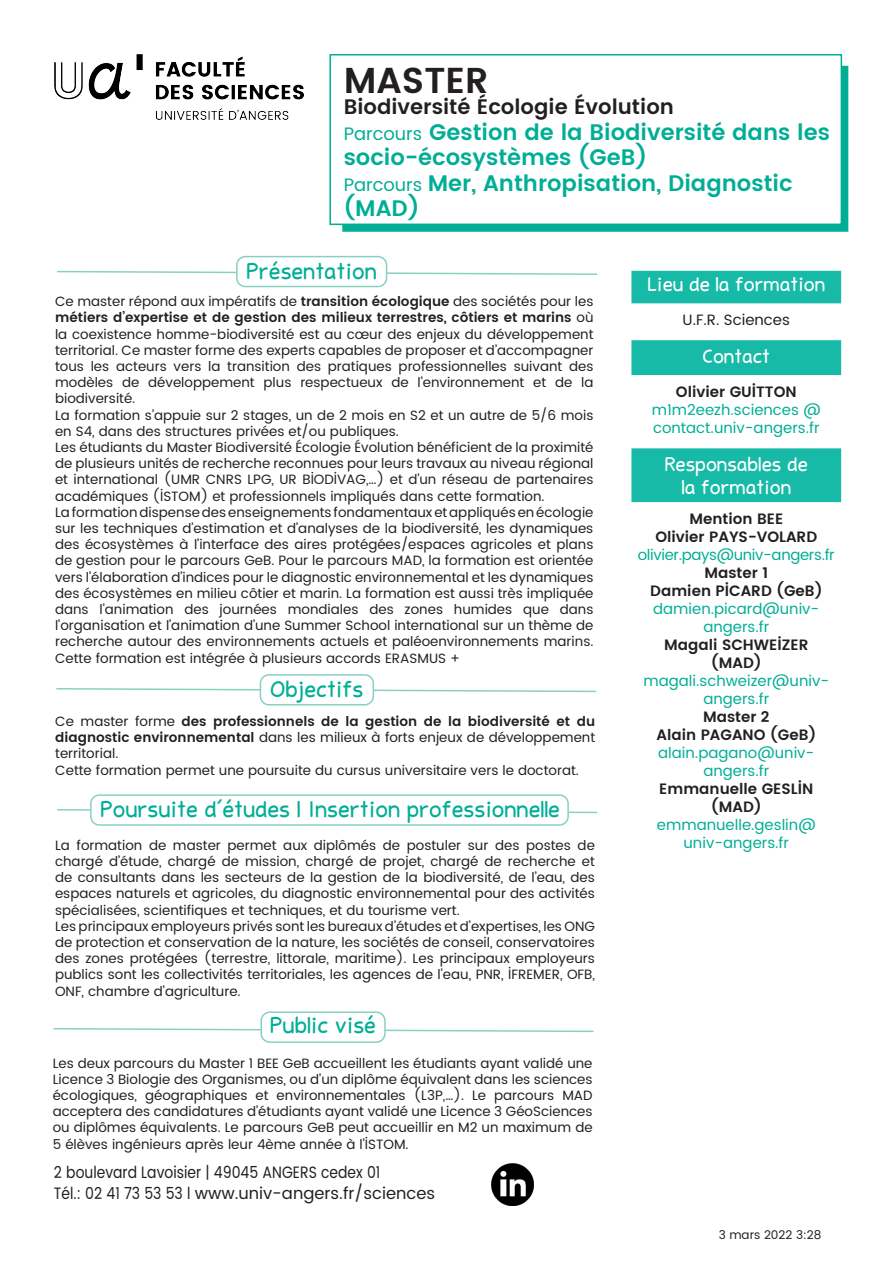
<style>
.page{position:relative;width:893px;height:1263px;background:#fff}
.page>*{position:absolute;margin:0;border:0;box-sizing:border-box;transform-origin:0 0}
.t1{font:600 36px "UA Poppins Titre";color:#231f20}
.t2{font:600 33px "UA Poppins Titre";color:#00ae95}
.t3{font:600 22.5px "UA Poppins Texte";color:#00ae95}
.t4{font:22.5px "Stanberry";color:#00ae95}
.t5{font:600 21px "UA Poppins Texte";color:#231f20}
.t6{font:19.5px "Stanberry";color:#fff}
.t7{font:16.5px "UA Poppins Texte";color:#231f20;scale:.85 1}
.t8{font:15px/18px "UA Poppins Texte";color:#00ae95;text-align:center}
.t9{font:600 15px/18px "UA Poppins Texte";color:#231f20;text-align:center}
.t10{font:15px "UA Poppins Texte";letter-spacing:-.025em;color:#00ae95}
.t11{font:15px "UA Poppins Texte";color:#231f20}
.t12{font:13.5px/16.2px "UA Poppins Texte";color:#231f20;text-align:justify}
.t13{font:600 13.5px/16.2px "UA Poppins Texte";color:#231f20;text-align:justify}
.t14{font:12px "UA Poppins Texte";color:#231f20}
.s1{font-weight:400;font-size:18px}
.s2{font-weight:600}
.s3{font-weight:400}
</style>
<div class="page">
<div style="left:343px;top:67px;width:505px;height:164px;background:#00ae95"></div>
<div style="left:342px;top:66px;width:506px;height:166px;border:2px solid #00ae95"></div>
<svg style="left:57px;top:270px;width:541px;height:6px"></svg>
<div style="left:330px;top:55px;width:511px;height:169px;background:#fff"></div>
<div style="left:329px;top:54px;width:513px;height:171px;border:2px solid #00ae95"></div>
<img style="left:54px;top:54px;width:249px;height:66px">
<div style="left:237px;top:257px;width:150px;height:29px;background:#fff;border-radius:9px"></div>
<div style="left:236px;top:256px;width:151px;height:31px;border:2px solid #89d0c4;border-radius:9px"></div>
<svg style="left:56px;top:687px;width:541px;height:6px"></svg>
<div style="left:260px;top:675px;width:113px;height:30px;background:#fff;border-radius:9px"></div>
<div style="left:260px;top:674px;width:114px;height:31px;border:2px solid #89d0c4;border-radius:9px"></div>
<svg style="left:57px;top:809px;width:541px;height:5px"></svg>
<div style="left:91px;top:795px;width:477px;height:30px;background:#fff;border-radius:9px"></div>
<div style="left:90px;top:794px;width:479px;height:32px;border:2px solid #89d0c4;border-radius:9px"></div>
<svg style="left:53px;top:1028px;width:541px;height:5px"></svg>
<div style="left:261px;top:1012px;width:124px;height:30px;background:#fff;border-radius:9px"></div>
<div style="left:260px;top:1011px;width:126px;height:32px;border:2px solid #89d0c4;border-radius:9px"></div>
<img style="left:492px;top:1164px;width:42px;height:42px">
<svg style="left:631px;top:271px;width:210px;height:231px;fill:#17baa6"></svg>
<p class="t1" style="left:344px;top:55px;width:146px">MASTER</p>
<p class="t5" style="left:344px;top:91px;width:332px">Biodiversité Écologie Évolution</p>
<p class="t3" style="left:344px;top:115px;width:488px"><span class="s1">Parcours</span> Gestion de la Biodiversité dans les</p>
<p class="t3" style="left:344px;top:141px;width:305px">socio-écosystèmes (GeB)</p>
<p class="t3" style="left:344px;top:166px;width:450px"><span class="s1">Parcours</span> Mer, Anthropisation, Diagnostic</p>
<p class="t3" style="left:344px;top:192px;width:77px">(MAD)</p>
<p class="t1" style="left:357px;top:67px;width:146px">MASTER</p>
<p class="t5" style="left:357px;top:103px;width:192px">Biologie Végétale</p>
<p class="t2" style="left:357px;top:127px;width:331px">SANTÉ DES PLANTES</p>
<p class="t4" style="left:246px;top:256px;width:132px">Présentation</p>
<p class="t12" style="left:55px;top:294px;width:540px">Ce master répond aux impératifs de <span class="s2">transition écologique</span> des sociétés pour les <span class="s2">métiers d’expertise et de gestion des milieux terrestres, côtiers et marins</span> où la coexistence homme-biodiversité est au cœur des enjeux du développement territorial. Ce master forme des experts capables de proposer et d’accompagner tous les acteurs vers la transition des pratiques professionnelles suivant des modèles de développement plus respectueux de l’environnement et de la biodiversité.</p>
<p class="t12" style="left:55px;top:407px;width:540px">La formation s’appuie sur 2 stages, un de 2 mois en S2 et un autre de 5/6 mois en S4, dans des structures privées et/ou publiques.</p>
<p class="t12" style="left:55px;top:440px;width:540px">Les étudiants du Master Biodiversité Écologie Évolution bénéficient de la proximité de plusieurs unités de recherche reconnues pour leurs travaux au niveau régional et international (UMR CNRS LPG, UR BIODIVAG,…) et d’un réseau de partenaires académiques (ISTOM) et professionnels impliqués dans cette formation.</p>
<p class="t12" style="left:55px;top:504px;width:540px">La formation dispense des enseignements fondamentaux et appliqués en écologie sur les techniques d’estimation et d’analyses de la biodiversité, les dynamiques des écosystèmes à l’interface des aires protégées/espaces agricoles et plans de gestion pour le parcours GeB. Pour le parcours MAD, la formation est orientée vers l’élaboration d’indices pour le diagnostic environnemental et les dynamiques des écosystèmes en milieu côtier et marin. La formation est aussi très impliquée dans l’animation des journées mondiales des zones humides que dans l’organisation et l’animation d’une Summer School international sur un thème de recherche autour des environnements actuels et paléoenvironnements marins.<br>Cette formation est intégrée à plusieurs accords ERASMUS +</p>
<p class="t4" style="left:270px;top:675px;width:95px">Objectifs</p>
<p class="t13" style="left:55px;top:712px;width:541px"><span class="s3">Ce master forme</span> des professionnels de la gestion de la biodiversité et du diagnostic environnemental <span class="s3">dans les milieux à forts enjeux de développement territorial.</span></p>
<p class="t12" style="left:55px;top:762px;width:525px">Cette formation permet une poursuite du cursus universitaire vers le doctorat.</p>
<p class="t4" style="left:100px;top:795px;width:461px">Poursuite d’études l Insertion professionnelle</p>
<p class="t12" style="left:55px;top:837px;width:541px">La formation de master permet aux diplômés de postuler sur des postes de chargé d’étude, chargé de mission, chargé de projet, chargé de recherche et de consultants dans les secteurs de la gestion de la biodiversité, de l’eau, des espaces naturels et agricoles, du diagnostic environnemental pour des activités spécialisées, scientifiques et techniques, et du tourisme vert.</p>
<p class="t12" style="left:55px;top:918px;width:541px">Les principaux employeurs privés sont les bureaux d’études et d’expertises, les ONG de protection et conservation de la nature, les sociétés de conseil, conservatoires des zones protégées (terrestre, littorale, maritime). Les principaux employeurs publics sont les collectivités territoriales, les agences de l’eau, PNR, IFREMER, OFB, ONF, chambre d’agriculture.</p>
<p class="t4" style="left:270px;top:1011px;width:107px">Public visé</p>
<p class="t12" style="left:53px;top:1055px;width:541px">Les deux parcours du Master 1 BEE GeB accueillent les étudiants ayant validé une Licence 3 Biologie des Organismes, ou d’un diplôme équivalent dans les sciences écologiques, géographiques et environnementales (L3P,…). Le parcours MAD acceptera des candidatures d’étudiants ayant validé une Licence 3 GéoSciences ou diplômes équivalents. Le parcours GeB peut accueillir en M2 un maximum de 5 élèves ingénieurs après leur 4ème année à l’ISTOM.</p>
<p class="t7" style="left:54px;top:1160px;width:386px">2 boulevard Lavoisier | 49045 ANGERS cedex 01</p>
<p class="t7" style="left:54px;top:1181px;width:450px">Tél.: 02 41 73 53 53 l www.univ-angers.fr/sciences</p>
<p class="t6" style="left:647px;top:271px;width:179px">Lieu de la formation</p>
<p class="t11" style="left:683px;top:309px;width:109px">U.F.R. Sciences</p>
<p class="t6" style="left:703px;top:344px;width:69px">Contact</p>
<p class="t9" style="left:676px;top:382px;width:122px">Olivier GUITTON</p>
<p class="t8" style="left:652px;top:401px;width:171px;text-align:left">m1m2eezh.sciences @ contact.univ-angers.fr</p>
<p class="t6" style="left:665px;top:452px;width:145px">Responsables de</p>
<p class="t6" style="left:681px;top:475px;width:111px">la formation</p>
<p class="t9" style="left:689px;top:509px;width:95px">Mention BEE</p>
<p class="t9" style="left:655px;top:527px;width:163px">Olivier PAYS-VOLARD</p>
<p class="t10" style="left:638px;top:544px;width:199px">olivier.pays@univ-angers.fr</p>
<p class="t9" style="left:704px;top:563px;width:65px">Master 1</p>
<p class="t9" style="left:650px;top:581px;width:174px">Damien PICARD (GeB)</p>
<p class="t8" style="left:653px;top:600px;width:168px">damien.picard@univ&shy;angers.fr</p>
<p class="t9" style="left:664px;top:635px;width:146px">Magali SCHWEIZER (MAD)</p>
<p class="t8" style="left:643px;top:672px;width:187px">magali.schweizer@univ&shy;angers.fr</p>
<p class="t9" style="left:703px;top:707px;width:68px">Master 2</p>
<p class="t9" style="left:656px;top:725px;width:161px">Alain PAGANO (GeB)</p>
<p class="t8" style="left:658px;top:744px;width:158px">alain.pagano@univ&shy;angers.fr</p>
<p class="t9" style="left:659px;top:779px;width:156px">Emmanuelle GESLIN (MAD)</p>
<p class="t8" style="left:657px;top:816px;width:160px">emmanuelle.geslin@ univ-angers.fr</p>
<p class="t14" style="left:719px;top:1226px;width:104px">3 mars 2022 3:28</p>
</div>
